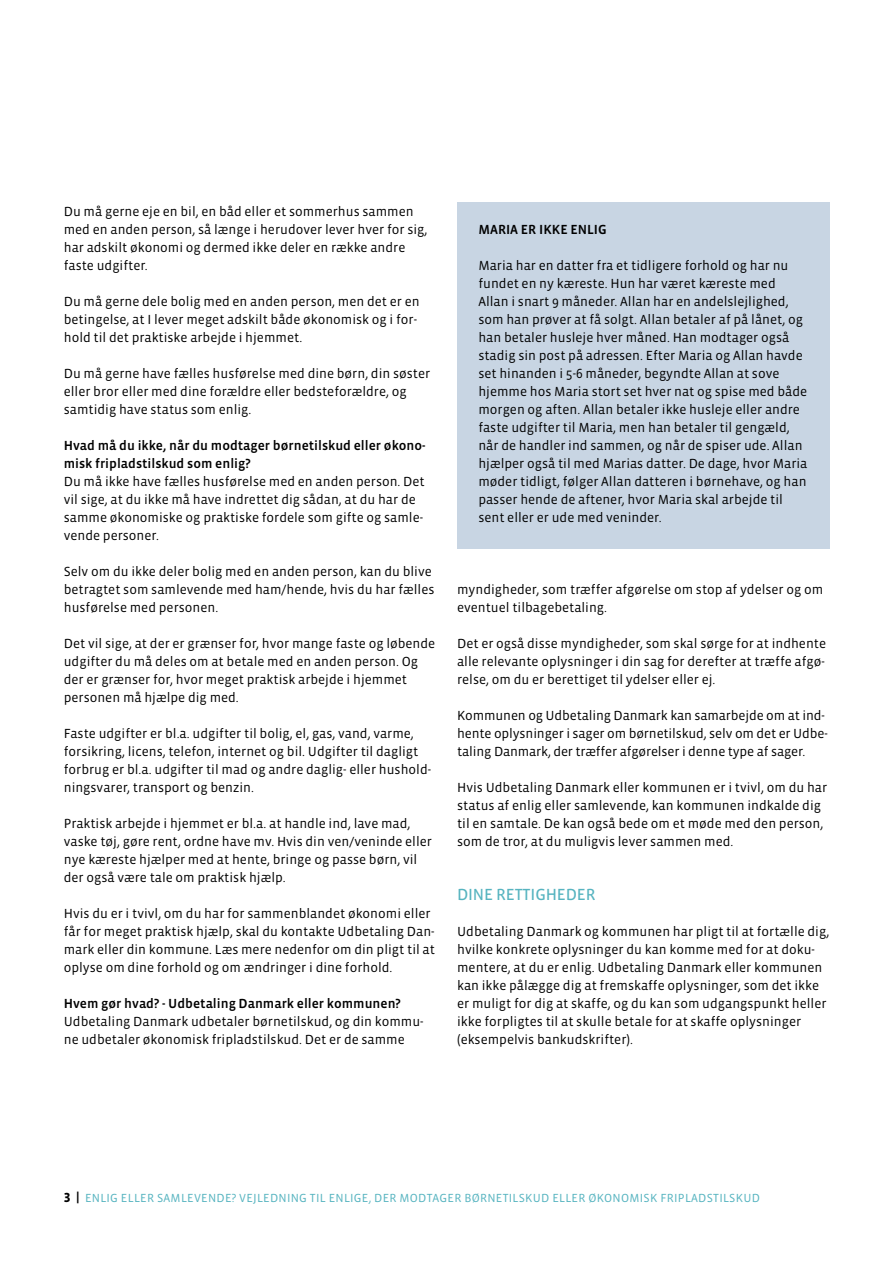
<style>
.page{position:relative;width:893px;height:1263px;background:#fff}
.page>*{position:absolute;margin:0;border:0;box-sizing:border-box;transform-origin:0 0}
.t1{font:16.5px "Vista Sans OT";letter-spacing:-.01em;color:#57b4c0}
.t2{font:13.5px/18px "Vista Sans OT";color:#000}
.t3{font:500 13.5px/18px "Vista Sans OT";color:#000}
.t4{font:12px "Vista Sans OT";letter-spacing:.02em;color:#57b4c0}
.s1{font-weight:700;font-size:13.5px;color:#000}
</style>
<div class="page">
<div style="left:457px;top:202px;width:372px;height:347px;background:#c8d5e3"></div>
<p class="t2" style="left:64px;top:203px;width:365px">Du må gerne eje en bil, en båd eller et sommerhus sammen med en anden person, så længe i herudover lever hver for sig, har adskilt økonomi og dermed ikke deler en række andre faste udgifter.</p>
<p class="t2" style="left:64px;top:293px;width:357px">Du må gerne dele bolig med en anden person, men det er en betingelse, at I lever meget adskilt både økonomisk og i for&shy;hold til det praktiske arbejde i hjemmet.</p>
<p class="t2" style="left:64px;top:365px;width:368px">Du må gerne have fælles husførelse med dine børn, din søster eller bror eller med dine forældre eller bedsteforældre, og samtidig have status som enlig.</p>
<p class="t3" style="left:64px;top:437px;width:363px">Hvad må du ikke, når du modtager børnetilskud eller økono&shy;misk fripladstilskud som enlig?</p>
<p class="t2" style="left:64px;top:473px;width:362px">Du må ikke have fælles husførelse med en anden person. Det vil sige, at du ikke må have indrettet dig sådan, at du har de samme økonomiske og praktiske fordele som gifte og samle&shy;vende personer.</p>
<p class="t2" style="left:64px;top:563px;width:372px">Selv om du ikke deler bolig med en anden person, kan du blive betragtet som samlevende med ham/hende, hvis du har fælles husførelse med personen.</p>
<p class="t2" style="left:64px;top:635px;width:373px">Det vil sige, at der er grænser for, hvor mange faste og løbende udgifter du må deles om at betale med en anden person. Og der er grænser for, hvor meget praktisk arbejde i hjemmet personen må hjælpe dig med.</p>
<p class="t2" style="left:64px;top:725px;width:369px">Faste udgifter er bl.a. udgifter til bolig, el, gas, vand, varme, forsikring, licens, telefon, internet og bil. Udgifter til dagligt forbrug er bl.a. udgifter til mad og andre daglig- eller hushold&shy;ningsvarer, transport og benzin.</p>
<p class="t2" style="left:64px;top:815px;width:370px">Praktisk arbejde i hjemmet er bl.a. at handle ind, lave mad, vaske tøj, gøre rent, ordne have mv. Hvis din ven/veninde eller nye kæreste hjælper med at hente, bringe og passe børn, vil der også være tale om praktisk hjælp.</p>
<p class="t2" style="left:64px;top:905px;width:373px">Hvis du er i tvivl, om du har for sammenblandet økonomi eller får for meget praktisk hjælp, skal du kontakte Udbetaling Dan&shy;mark eller din kommune. Læs mere nedenfor om din pligt til at oplyse om dine forhold og om ændringer i dine forhold.</p>
<p class="t3" style="left:64px;top:995px;width:339px">Hvem gør hvad? - Udbetaling Danmark eller kommunen?</p>
<p class="t2" style="left:64px;top:1013px;width:361px">Udbetaling Danmark udbetaler børnetilskud, og din kommu&shy;ne udbetaler økonomisk fripladstilskud. Det er de samme</p>
<p class="t3" style="left:478px;top:221px;width:130px">MARIA ER IKKE ENLIG</p>
<p class="t2" style="left:478px;top:257px;width:331px">Maria har en datter fra et tidligere forhold og har nu fundet en ny kæreste. Hun har været kæreste med Allan i snart 9 måneder. Allan har en andelslejlighed, som han prøver at få solgt. Allan betaler af på lånet, og han betaler husleje hver måned. Han modtager også stadig sin post på adressen. Efter Maria og Allan havde set hinanden i 5-6 måneder, begyndte Allan at sove hjemme hos Maria stort set hver nat og spise med både morgen og aften. Allan betaler ikke husleje eller andre faste udgifter til Maria, men han betaler til gengæld, når de handler ind sammen, og når de spiser ude. Allan hjælper også til med Marias datter. De dage, hvor Maria møder tidligt, følger Allan datteren i børnehave, og han passer hende de aftener, hvor Maria skal arbejde til sent eller er ude med veninder.</p>
<p class="t2" style="left:457px;top:581px;width:368px">myndigheder, som træffer afgørelse om stop af ydelser og om eventuel tilbagebetaling.</p>
<p class="t2" style="left:457px;top:635px;width:370px;text-align:justify">Det er også disse myndigheder, som skal sørge for at indhente alle relevante oplysninger i din sag for derefter at træffe afgø&shy;relse, om du er berettiget til ydelser eller ej.</p>
<p class="t2" style="left:457px;top:707px;width:372px">Kommunen og Udbetaling Danmark kan samarbejde om at ind&shy;hente oplysninger i sager om børnetilskud, selv om det er Udbe&shy;taling Danmark, der træffer afgørelser i denne type af sager.</p>
<p class="t2" style="left:457px;top:779px;width:372px">Hvis Udbetaling Danmark eller kommunen er i tvivl, om du har status af enlig eller samlevende, kan kommunen indkalde dig til en samtale. De kan også bede om et møde med den person, som de tror, at du muligvis lever sammen med.</p>
<p class="t1" style="left:457px;top:886px;width:140px">DINE RETTIGHEDER</p>
<p class="t2" style="left:457px;top:923px;width:374px">Udbetaling Danmark og kommunen har pligt til at fortælle dig, hvilke konkrete oplysninger du kan komme med for at doku&shy;mentere, at du er enlig. Udbetaling Danmark eller kommunen kan ikke pålægge dig at fremskaffe oplysninger, som det ikke er muligt for dig at skaffe, og du kan som udgangspunkt heller ikke forpligtes til at skulle betale for at skaffe oplysninger (eksempelvis bankudskrifter).</p>
<p class="t4" style="left:64px;top:1192px;width:698px"><span class="s1">3 |</span> ENLIG ELLER SAMLEVENDE? VEJLEDNING TIL ENLIGE, DER MODTAGER BØRNETILSKUD ELLER ØKONOMISK FRIPLADSTILSKUD</p>
</div>
